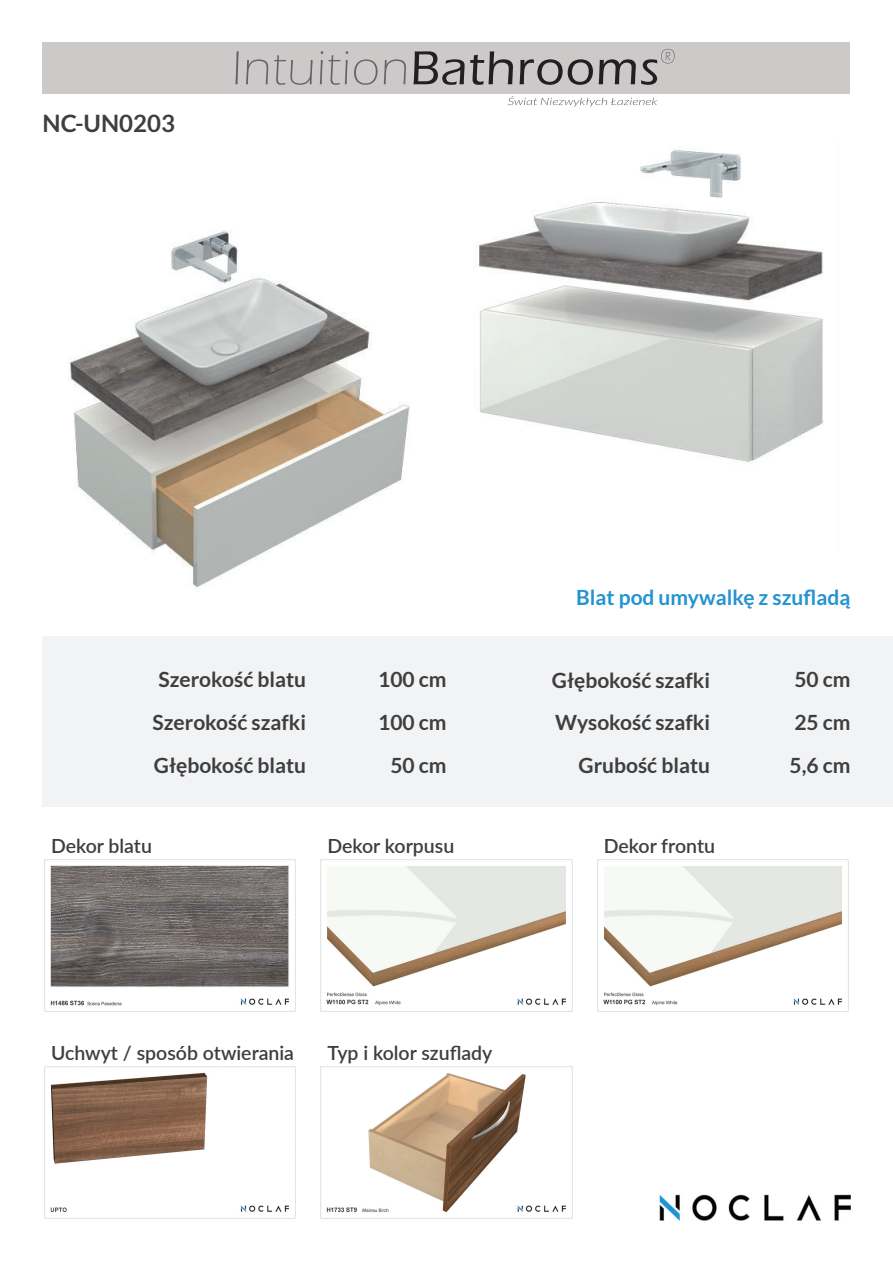
<style>
.page{position:relative;width:893px;height:1263px;background:#fff}
.page>*{position:absolute;margin:0;border:0;box-sizing:border-box;transform-origin:0 0}
.t1{font:700 24px "Lato";color:#3e3e3f}
.t2{font:700 21px/42.6px "Lato";color:#3e3e3f;text-align:justify}
.t3{font:700 21px "Lato";color:#2393d1}
.t4{font:600 19.5px "Lato";color:#3e3e3f}
</style>
<div class="page">
<img style="left:68px;top:150px;width:756px;height:438px">
<div style="left:412px;top:551px;width:481px;height:85px;background:#fff"></div>
<div style="left:43px;top:636px;width:850px;height:171px;background:#f2f3f4"></div>
<img style="left:44px;top:859px;width:252px;height:153px">
<img style="left:597px;top:859px;width:252px;height:153px">
<img style="left:320px;top:859px;width:253px;height:153px">
<img style="left:44px;top:1066px;width:252px;height:153px">
<img style="left:320px;top:1066px;width:253px;height:153px">
<div style="left:43px;top:43px;width:807px;height:51px;background:#cdc9c8"></div>
<svg style="left:235px;top:51px;width:171px;height:34px"></svg>
<svg style="left:413px;top:49px;width:262px;height:36px"></svg>
<svg style="left:508px;top:96px;width:149px;height:11px"></svg>
<img style="left:659px;top:1195px;width:191px;height:25px">
<p class="t1" style="left:43px;top:109px;width:134px">NC-UN0203</p>
<p class="t3" style="left:576px;top:585px;width:276px">Blat pod umywalkę z szufladą</p>
<p class="t2" style="left:152px;top:658px;width:155px">Szerokość blatu Szerokość szafki Głębokość blatu</p>
<p class="t2" style="left:552px;top:658px;width:160px;text-align:right">Głębokość szafki<br>Wysokość szafki<br>Grubość blatu</p>
<p class="t2" style="left:378px;top:658px;width:70px">100 cm</p>
<p class="t2" style="left:378px;top:701px;width:70px">100 cm</p>
<p class="t2" style="left:390px;top:743px;width:58px">50 cm</p>
<p class="t4" style="left:51px;top:831px;width:102px">Dekor blatu</p>
<p class="t4" style="left:327px;top:831px;width:128px">Dekor korpusu</p>
<p class="t4" style="left:604px;top:831px;width:113px">Dekor frontu</p>
<p class="t4" style="left:51px;top:1038px;width:245px">Uchwyt / sposób otwierania</p>
<p class="t4" style="left:327px;top:1038px;width:166px">Typ i kolor szuflady</p>
<p class="t2" style="left:794px;top:658px;width:58px">50 cm</p>
<p class="t2" style="left:794px;top:701px;width:58px">25 cm</p>
<p class="t2" style="left:790px;top:743px;width:62px">5,6 cm</p>
</div>
